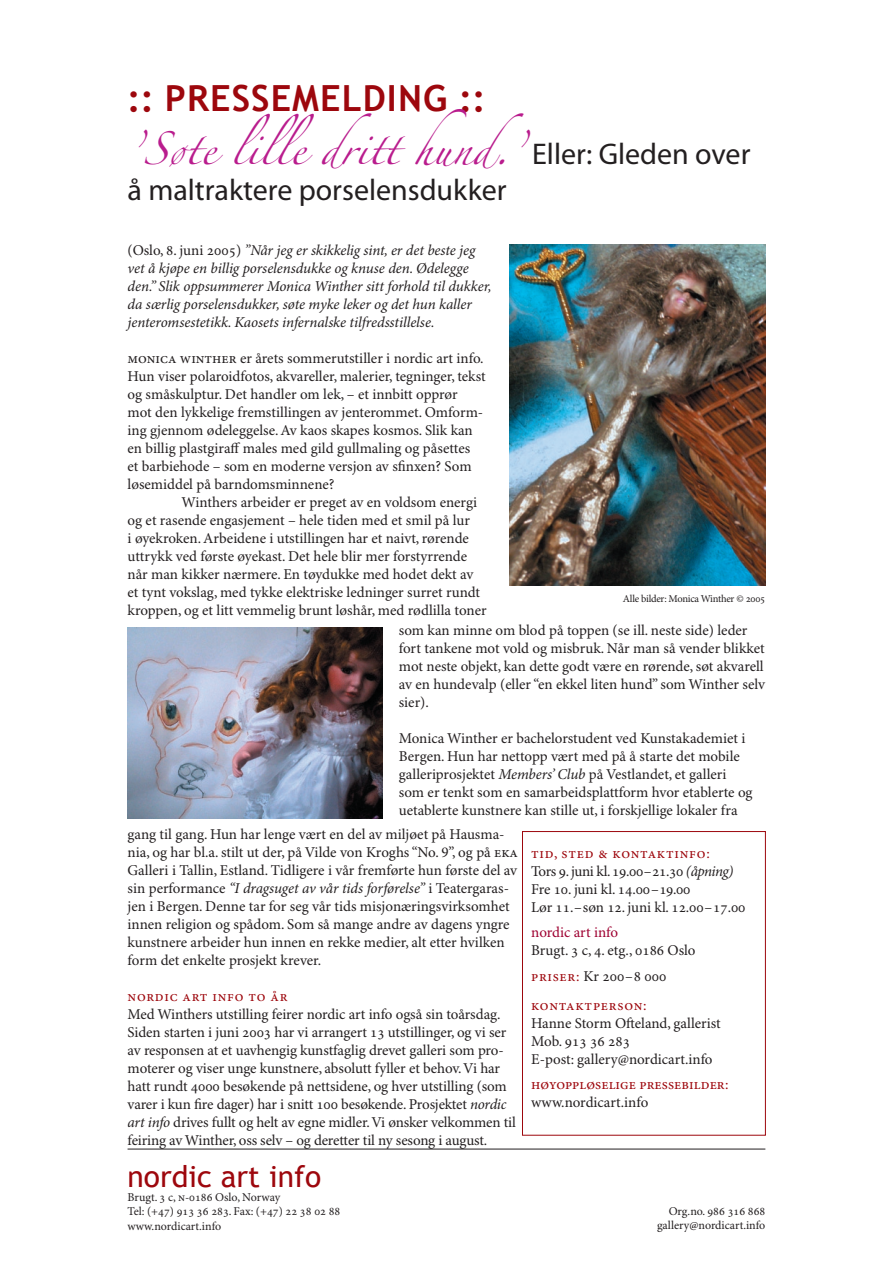
<style>
.page{position:relative;width:893px;height:1263px;background:#fff}
.page>*{position:absolute;margin:0;border:0;box-sizing:border-box;transform-origin:0 0}
.t1{font:700 36px "Trebuchet MS";letter-spacing:.03em;color:#9d070d}
.t2{font:30px "Zapfino";color:#b91c8d}
.t3{font:30px "ITC Garamond";color:#231f20}
.t4{font:30px "Trebuchet MS";color:#9d070d}
.t5{font:15px/18px "Minion Pro";letter-spacing:-.005em;color:#231f20}
.t6{font:italic 15px/18px "Minion Pro";letter-spacing:-.005em;color:#231f20}
.t7{font:15px "Minion Pro";color:#9d070d}
.t8{font:15px "Minion Pro";letter-spacing:-.005em;color:#9e0131}
.t9{font:12px/14.4px "Minion Pro";color:#231f20}
.t10{font:10.5px "Minion Pro";letter-spacing:-.025em;color:#231f20}
.s1{font-family:"ITC Garamond";color:#231f20}
.s2{font-style:normal}
.s3{font-style:italic}
.s4{color:#9d070d}
</style>
<div class="page">
<div style="left:522px;top:831px;width:244px;height:304px;border:1px solid #9d070d"></div>
<hr style="left:128px;top:1149px;width:637px;height:1px;background:#231f20">
<img style="left:510px;top:244px;width:255px;height:341px">
<img style="left:128px;top:627px;width:255px;height:191px">
<h1 class="t1" style="left:128px;top:76px;width:360px">:: PRESSEMELDING ::</h1>
<h2 class="t2" style="left:128px;top:136px;width:624px">’Søte lille dritt hund.’ <span class="s1">Eller: Gleden over</span></h2>
<h2 class="t3" style="left:128px;top:173px;width:381px">å maltraktere porselensdukker</h2>
<p class="t6" style="left:128px;top:242px;width:366px"><span class="s2">(Oslo, 8. juni 2005)</span> ”Når jeg er skikkelig sint, er det beste jeg vet å kjøpe en billig porselensdukke og knuse den. Ødelegge den.” Slik oppsummerer Monica Winther sitt forhold til dukker, da særlig porselensdukker, søte myke leker og det hun kaller jenteromsestetikk. Kaosets infernalske tilfredsstillelse.</p>
<p class="t5" style="left:128px;top:350px;width:360px">MONICA WINTHER er årets sommerutstiller i nordic art info.<br>Hun viser polaroidfotos, akvareller, malerier, tegninger, tekst og småskulptur. Det handler om lek, – et innbitt opprør<br>mot den lykkelige fremstillingen av jenterommet. Omform&shy;ing gjennom ødeleggelse. Av kaos skapes kosmos. Slik kan en billig plastgiraff males med gild gullmaling og påsettes<br>et barbiehode – som en moderne versjon av sfinxen? Som løsemiddel på barndomsminnene?</p>
<p class="t5" style="left:128px;top:494px;width:361px;text-indent:54px">Winthers arbeider er preget av en voldsom energi og et rasende engasjement – hele tiden med et smil på lur<br>i øyekroken. Arbeidene i utstillingen har et naivt, rørende uttrykk ved første øyekast. Det hele blir mer forstyrrende når man kikker nærmere. En tøydukke med hodet dekt av et tynt vokslag, med tykke elektriske ledninger surret rundt kroppen, og et litt vemmelig brunt løshår, med rødlilla toner</p>
<p class="t10" style="left:623px;top:592px;width:144px">Alle bilder: Monica Winther © 2005</p>
<p class="t5" style="left:399px;top:621px;width:368px">som kan minne om blod på toppen (se ill. neste side) leder fort tankene mot vold og misbruk. Når man så vender blikket mot neste objekt, kan dette godt være en rørende, søt akvarell av en hundevalp (eller “en ekkel liten hund” som Winther selv sier).</p>
<p class="t5" style="left:399px;top:729px;width:355px">Monica Winther er bachelorstudent ved Kunstakademiet i Bergen. Hun har nettopp vært med på å starte det mobile galleriprosjektet <span class="s3">Members’ Club</span> på Vestlandet, et galleri som er tenkt som en samarbeidsplattform hvor etablerte og uetablerte kunstnere kan stille ut, i forskjellige lokaler fra</p>
<p class="t5" style="left:128px;top:825px;width:392px">gang til gang. Hun har lenge vært en del av miljøet på Hausma&shy;nia, og har bl.a. stilt ut der, på Vilde von Kroghs “No. 9”, og på EKA Galleri i Tallin, Estland. Tidligere i vår fremførte hun første del av sin performance <span class="s3">“I dragsuget av vår tids forførelse”</span> i Teatergaras&shy;jen i Bergen. Denne tar for seg vår tids misjonæringsvirksomhet innen religion og spådom. Som så mange andre av dagens yngre kunstnere arbeider hun innen en rekke medier, alt etter hvilken form det enkelte prosjekt krever.</p>
<p class="t7" style="left:128px;top:987px;width:162px">NORDIC ART INFO TO ÅR</p>
<p class="t5" style="left:128px;top:1005px;width:390px">Med Winthers utstilling feirer nordic art info også sin toårsdag.<br>Siden starten i juni 2003 har vi arrangert 13 utstillinger, og vi ser av responsen at et uavhengig kunstfaglig drevet galleri som pro&shy;moterer og viser unge kunstnere, absolutt fyller et behov. Vi har hatt rundt 4000 besøkende på nettsidene, og hver utstilling (som varer i kun fire dager) har i snitt 100 besøkende. Prosjektet <span class="s3">nordic art info</span> drives fullt og helt av egne midler. Vi ønsker velkommen til feiring av Winther, oss selv – og deretter til ny sesong i august.</p>
<p class="t5" style="left:531px;top:845px;width:216px"><span class="s4">TID, STED &amp; KONTAKTINFO:<br></span>Tors 9. juni kl. 19.00–21.30 <span class="s3">(åpning)<br></span>Fre 10. juni kl. 14.00–19.00<br>Lør 11.–søn 12. juni kl. 12.00–17.00</p>
<p class="t8" style="left:531px;top:924px;width:88px">nordic art info</p>
<p class="t5" style="left:531px;top:939px;width:166px;line-height:25.2px">Brugt. 3 c, 4. etg., 0186 Oslo<br><span class="s4">PRISER:</span> Kr 200–8 000</p>
<p class="t7" style="left:531px;top:996px;width:117px">KONTAKTPERSON:</p>
<p class="t5" style="left:531px;top:1015px;width:191px">Hanne Storm Ofteland, gallerist<br>Mob. 913 36 283<br>E-post: gallery@nordicart.info</p>
<p class="t7" style="left:531px;top:1075px;width:199px">HØYOPPLØSELIGE PRESSEBILDER:</p>
<p class="t5" style="left:531px;top:1094px;width:119px">www.nordicart.info</p>
<h2 class="t4" style="left:128px;top:1158px;width:195px">nordic art info</h2>
<p class="t9" style="left:128px;top:1190px;width:214px">Brugt. 3 c, N-0186 Oslo, Norway<br>Tel: (+47) 913 36 283. Fax: (+47) 22 38 02 88 www.nordicart.info</p>
<p class="t9" style="left:657px;top:1204px;width:110px;text-align:right">Org.no. 986 316 868 gallery@nordicart.info</p>
</div>
